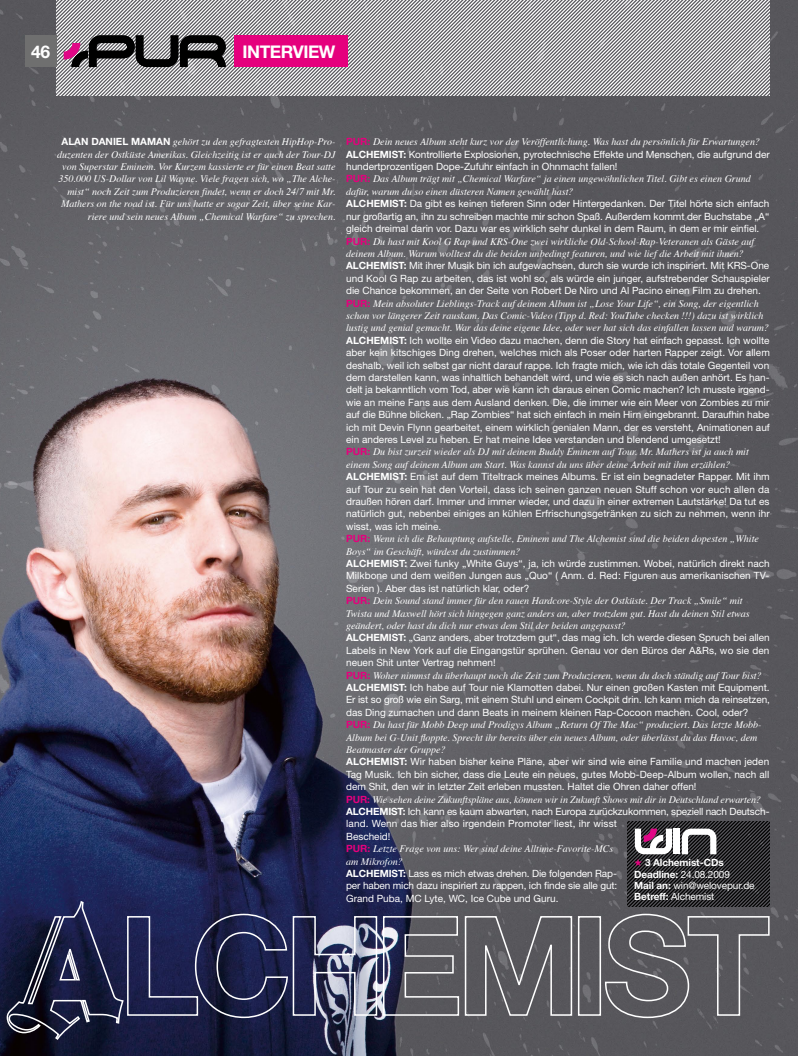
<style>
.page{position:relative;width:798px;height:1056px;background:#fff}
.page>*{position:absolute;margin:0;border:0;box-sizing:border-box;transform-origin:0 0}
.t1{font:700 17.5px "Helvetica Neue LT Std";letter-spacing:-.03em;color:#fff}
.t2{font:10px/12.4px "Helvetica Neue LT Std";color:#fff;text-align:justify}
.t3{font:italic 10px/12.4px "Times";color:#fff}
.t4{font:700 10px/11.2px "Helvetica Neue LT Std";letter-spacing:-.01em;color:#fff}
.s1{font-family:"Helvetica Neue LT Std";font-weight:700;font-style:normal}
.s2{font-family:"Helvetica Neue LT Std";font-weight:700;font-style:normal;color:#e5007d}
.s3{font-weight:700}
.s4{color:#e5007d}
.s5{font-weight:400}
</style>
<div class="page">
<img style="left:0;top:0;width:797px;height:1056px">
<svg style="left:57px;top:0;width:712px;height:96px"></svg>
<div style="left:25px;top:35px;width:32px;height:32px;background:#6f6f6f"></div>
<div style="left:234px;top:35px;width:113px;height:32px;background:#e5007d"></div>
<svg style="left:64px;top:35px;width:162px;height:32px"></svg>
<svg style="left:627px;top:821px;width:142px;height:85px"></svg>
<div style="left:577px;top:916px;width:24px;height:100px;border:2px solid #fff"></div>
<svg style="left:604px;top:913px;width:166px;height:106px"></svg>
<svg style="left:6px;top:900px;width:566px;height:141px"></svg>
<h1 class="t1" style="left:31px;top:41px;width:20px">46</h1>
<h1 class="t1" style="left:242px;top:41px;width:94px">INTERVIEW</h1>
<p class="t3" style="left:57px;top:135px;width:280px;text-align:right"><span class="s1">ALAN DANIEL MAMAN</span> gehört zu den gefragtesten HipHop-Pro&shy;duzenten der Ostküste Amerikas. Gleichzeitig ist er auch der Tour-DJ von Superstar Eminem. Vor Kurzem kassierte er für einen Beat satte 350.000 US-Dollar von Lil Wayne. Viele fragen sich, wo „The Alche&shy;mist“ noch Zeit zum Produzieren findet, wenn er doch 24/7 mit Mr.<br>Mathers on the road ist. Für uns hatte er sogar Zeit, über seine Kar&shy;riere und sein neues Album „Chemical Warfare“ zu sprechen.</p>
<p class="t3" style="left:346px;top:135px;width:415px"><span class="s2">PUR:</span> Dein neues Album steht kurz vor der Veröffentlichung. Was hast du persönlich für Erwartungen?</p>
<p class="t2" style="left:346px;top:148px;width:425px"><span class="s3">ALCHEMIST:</span> Kontrollierte Explosionen, pyrotechnische Effekte und Menschen, die aufgrund der hundertprozentigen Dope-Zufuhr einfach in Ohnmacht fallen!</p>
<p class="t3" style="left:346px;top:172px;width:406px"><span class="s2">PUR:</span> Das Album trägt mit „Chemical Warfare“ ja einen ungewöhnlichen Titel. Gibt es einen Grund dafür, warum du so einen düsteren Namen gewählt hast?</p>
<p class="t2" style="left:346px;top:197px;width:424px"><span class="s3">ALCHEMIST:</span> Da gibt es keinen tieferen Sinn oder Hintergedanken. Der Titel hörte sich einfach nur großartig an, ihn zu schreiben machte mir schon Spaß. Außerdem kommt der Buchstabe „A“ gleich dreimal darin vor. Dazu war es wirklich sehr dunkel in dem Raum, in dem er mir einfiel.</p>
<p class="t3" style="left:346px;top:234px;width:409px"><span class="s2">PUR:</span> Du hast mit Kool G Rap und KRS-One zwei wirkliche Old-School-Rap-Veteranen als Gäste auf deinem Album. Warum wolltest du die beiden unbedingt featuren, und wie lief die Arbeit mit ihnen?</p>
<p class="t2" style="left:346px;top:259px;width:425px"><span class="s3">ALCHEMIST:</span> Mit ihrer Musik bin ich aufgewachsen, durch sie wurde ich inspiriert. Mit KRS-One und Kool G Rap zu arbeiten, das ist wohl so, als würde ein junger, aufstrebender Schauspieler die Chance bekommen, an der Seite von Robert De Niro und Al Pacino einen Film zu drehen.</p>
<p class="t3" style="left:346px;top:296px;width:424px"><span class="s2">PUR:</span> Mein absoluter Lieblings-Track auf deinem Album ist „Lose Your Life“, ein Song, der eigentlich schon vor längerer Zeit rauskam. Das Comic-Video (Tipp d. Red: YouTube checken !!!) dazu ist wirklich lustig und genial gemacht. War das deine eigene Idee, oder wer hat sich das einfallen lassen und warum?</p>
<p class="t2" style="left:346px;top:334px;width:425px"><span class="s3">ALCHEMIST:</span> Ich wollte ein Video dazu machen, denn die Story hat einfach gepasst. Ich wollte aber kein kitschiges Ding drehen, welches mich als Poser oder harten Rapper zeigt. Vor allem deshalb, weil ich selbst gar nicht darauf rappe. Ich fragte mich, wie ich das totale Gegenteil von dem darstellen kann, was inhaltlich behandelt wird, und wie es sich nach außen anhört. Es han&shy;delt ja bekanntlich vom Tod, aber wie kann ich daraus einen Comic machen? Ich musste irgend&shy;wie an meine Fans aus dem Ausland denken. Die, die immer wie ein Meer von Zombies zu mir auf die Bühne blicken. „Rap Zombies“ hat sich einfach in mein Hirn eingebrannt. Daraufhin habe ich mit Devin Flynn gearbeitet, einem wirklich genialen Mann, der es versteht, Animationen auf ein anderes Level zu heben. Er hat meine Idee verstanden und blendend umgesetzt!</p>
<p class="t3" style="left:346px;top:445px;width:404px"><span class="s2">PUR:</span> Du bist zurzeit wieder als DJ mit deinem Buddy Eminem auf Tour. Mr. Mathers ist ja auch mit einem Song auf deinem Album am Start. Was kannst du uns über deine Arbeit mit ihm erzählen?</p>
<p class="t2" style="left:346px;top:470px;width:425px"><span class="s3">ALCHEMIST:</span> Em ist auf dem Titeltrack meines Albums. Er ist ein begnadeter Rapper. Mit ihm auf Tour zu sein hat den Vorteil, dass ich seinen ganzen neuen Stuff schon vor euch allen da draußen hören darf. Immer und immer wieder, und dazu in einer extremen Lautstärke! Da tut es natürlich gut, nebenbei einiges an kühlen Erfrischungsgetränken zu sich zu nehmen, wenn ihr wisst, was ich meine.</p>
<p class="t3" style="left:346px;top:532px;width:414px"><span class="s2">PUR:</span> Wenn ich die Behauptung aufstelle, Eminem und The Alchemist sind die beiden dopesten „White<br>Boys“ im Geschäft, würdest du zustimmen?</p>
<p class="t2" style="left:346px;top:557px;width:425px"><span class="s3">ALCHEMIST:</span> Zwei funky „White Guys“, ja, ich würde zustimmen. Wobei, natürlich direkt nach Milkbone und dem weißen Jungen aus „Quo“ ( Anm. d. Red: Figuren aus amerikanischen TV-Serien ). Aber das ist natürlich klar, oder?</p>
<p class="t3" style="left:346px;top:594px;width:405px"><span class="s2">PUR:</span> Dein Sound stand immer für den rauen Hardcore-Style der Ostküste. Der Track „Smile“ mit<br>Twista und Maxwell hört sich hingegen ganz anders an, aber trotzdem gut. Hast du deinen Stil etwas geändert, oder hast du dich nur etwas dem Stil der beiden angepasst?</p>
<p class="t2" style="left:346px;top:631px;width:425px"><span class="s3">ALCHEMIST:</span> „Ganz anders, aber trotzdem gut“, das mag ich. Ich werde diesen Spruch bei allen Labels in New York auf die Eingangstür sprühen. Genau vor den Büros der A&amp;Rs, wo sie den neuen Shit unter Vertrag nehmen!</p>
<p class="t3" style="left:346px;top:668px;width:417px"><span class="s2">PUR:</span> Woher nimmst du überhaupt noch die Zeit zum Produzieren, wenn du doch ständig auf Tour bist?</p>
<p class="t2" style="left:346px;top:681px;width:425px"><span class="s3">ALCHEMIST:</span> Ich habe auf Tour nie Klamotten dabei. Nur einen großen Kasten mit Equipment.<br>Er ist so groß wie ein Sarg, mit einem Stuhl und einem Cockpit drin. Ich kann mich da reinsetzen, das Ding zumachen und dann Beats in meinem kleinen Rap-Cocoon machen. Cool, oder?</p>
<p class="t3" style="left:346px;top:718px;width:416px"><span class="s2">PUR:</span> Du hast für Mobb Deep und Prodigys Album „Return Of The Mac“ produziert. Das letzte Mobb-<br>Album bei G-Unit floppte. Sprecht ihr bereits über ein neues Album, oder überlässt du das Havoc, dem<br>Beatmaster der Gruppe?</p>
<p class="t2" style="left:346px;top:755px;width:424px"><span class="s3">ALCHEMIST:</span> Wir haben bisher keine Pläne, aber wir sind wie eine Familie und machen jeden Tag Musik. Ich bin sicher, dass die Leute ein neues, gutes Mobb-Deep-Album wollen, nach all dem Shit, den wir in letzter Zeit erleben mussten. Haltet die Ohren daher offen!</p>
<p class="t3" style="left:346px;top:792px;width:416px"><span class="s2">PUR:</span> Wie sehen deine Zukunftspläne aus, können wir in Zukunft Shows mit dir in Deutschland erwarten?</p>
<p class="t2" style="left:346px;top:805px;width:425px;text-align:left"><span class="s3">ALCHEMIST:</span> Ich kann es kaum abwarten, nach Europa zurückzukommen, speziell nach Deutsch&shy;land. Wenn das hier also irgendein Promoter liest, ihr wisst<br>Bescheid!</p>
<p class="t3" style="left:346px;top:842px;width:269px"><span class="s2">PUR:</span> Letzte Frage von uns: Wer sind deine Alltime-Favorite-MCs am Mikrofon?</p>
<p class="t2" style="left:346px;top:867px;width:272px"><span class="s3">ALCHEMIST:</span> Lass es mich etwas drehen. Die folgenden Rap&shy;per haben mich dazu inspiriert zu rappen, ich finde sie alle gut:<br>Grand Puba, MC Lyte, WC, Ice Cube und Guru.</p>
<p class="t4" style="left:634px;top:857px;width:122px"><span class="s4">★</span> 3 ALCHEMIST-CDS<br>DEADLINE: <span class="s5">24.08.2009<br></span>MAIL AN: <span class="s5">win@welovepur.de<br></span>BETREFF: <span class="s5">Alchemist</span></p>
</div>
